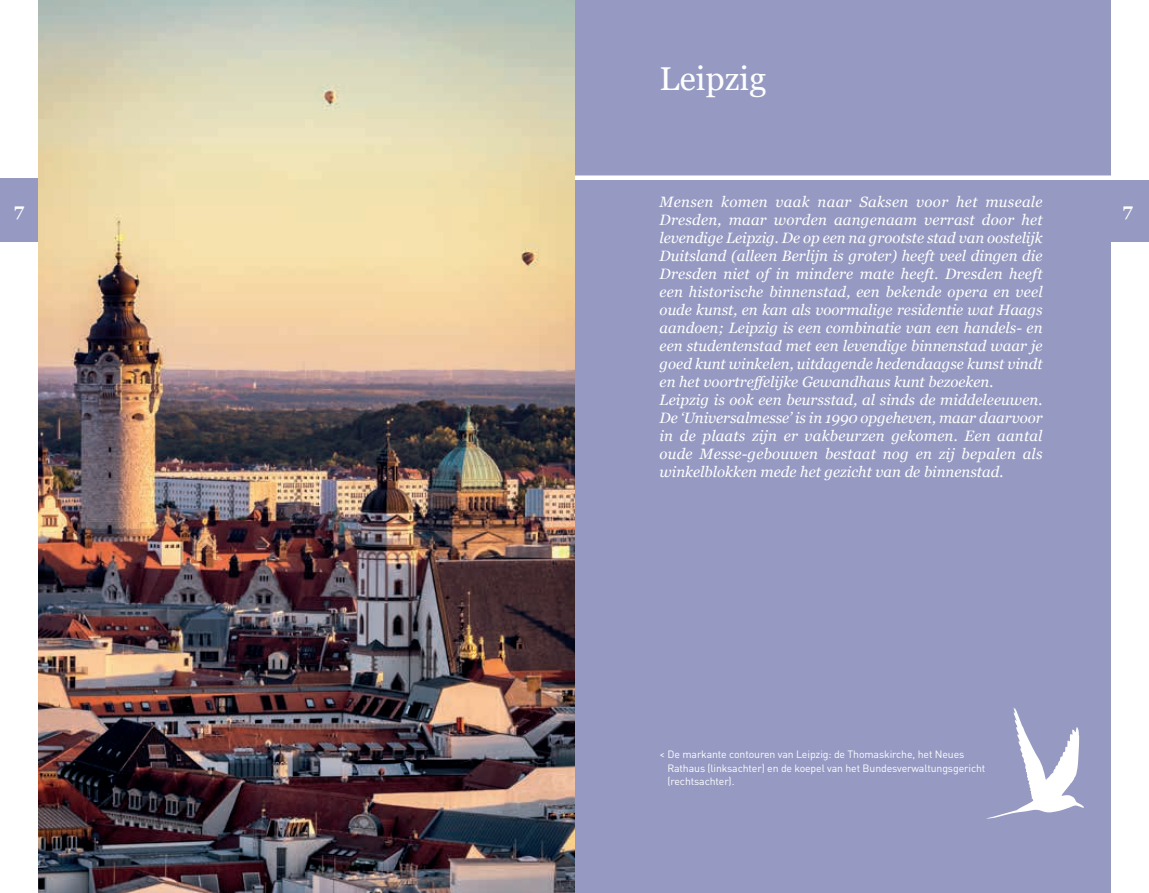
<style>
.page{position:relative;width:1149px;height:893px;background:#fff}
.page>*{position:absolute;margin:0;border:0;box-sizing:border-box;transform-origin:0 0}
.t1{font:33px "Georgia";letter-spacing:.005em;color:#fff}
.t2{font:700 18px "Georgia";color:#fff}
.t3{font:italic 15px/18px "Georgia";color:#fff}
.t4{font:10.5px/13.5px "DIN Pro";letter-spacing:-.01em;color:#fff}
</style>
<div class="page">
<div style="left:574px;top:0;width:536px;height:893px;background:#969ac2"></div>
<div style="left:1110px;top:179px;width:38px;height:63px;background:#969ac2"></div>
<div style="left:574px;top:175px;width:574px;height:5px;background:#fff"></div>
<div style="left:0;top:179px;width:38px;height:63px;background:#969ac2"></div>
<svg style="left:988px;top:707px;width:95px;height:111px"></svg>
<img style="left:38px;top:0;width:536px;height:893px">
<h1 class="t1" style="left:659px;top:59px;width:108px">Leipzig</h1>
<p class="t3" style="left:659px;top:193px;width:384px">Mensen komen vaak naar Saksen voor het museale Dresden, maar worden aangenaam verrast door het levendige Leipzig. De op een na grootste stad van oostelijk Duitsland (alleen Berlijn is groter) heeft veel dingen die Dresden niet of in mindere mate heeft. Dresden heeft een historische binnenstad, een bekende opera en veel oude kunst, en kan als voormalige residentie wat Haags aandoen; Leipzig is een combinatie van een handels- en een studentenstad met een levendige binnenstad waar je goed kunt winkelen, uitdagende hedendaagse kunst vindt en het voortreffelijke Gewandhaus kunt bezoeken.<br>Leipzig is ook een beursstad, al sinds de middeleeuwen.<br>De ‘Universalmesse’ is in 1990 opgeheven, maar daarvoor in de plaats zijn er vakbeurzen gekomen. Een aantal oude Messe-gebouwen bestaat nog en zij bepalen als winkelblokken mede het gezicht van de binnenstad.</p>
<p class="t2" style="left:14px;top:198px;width:11px">7</p>
<p class="t2" style="left:1122px;top:198px;width:11px">7</p>
<p class="t4" style="left:667px;top:746px;width:319px;text-indent:-8px">&lt; De markante contouren van Leipzig: de Thomaskirche, het Neues<br>Rathaus (linksachter) en de koepel van het Bundesverwaltungsgericht (rechtsachter).</p>
</div>
